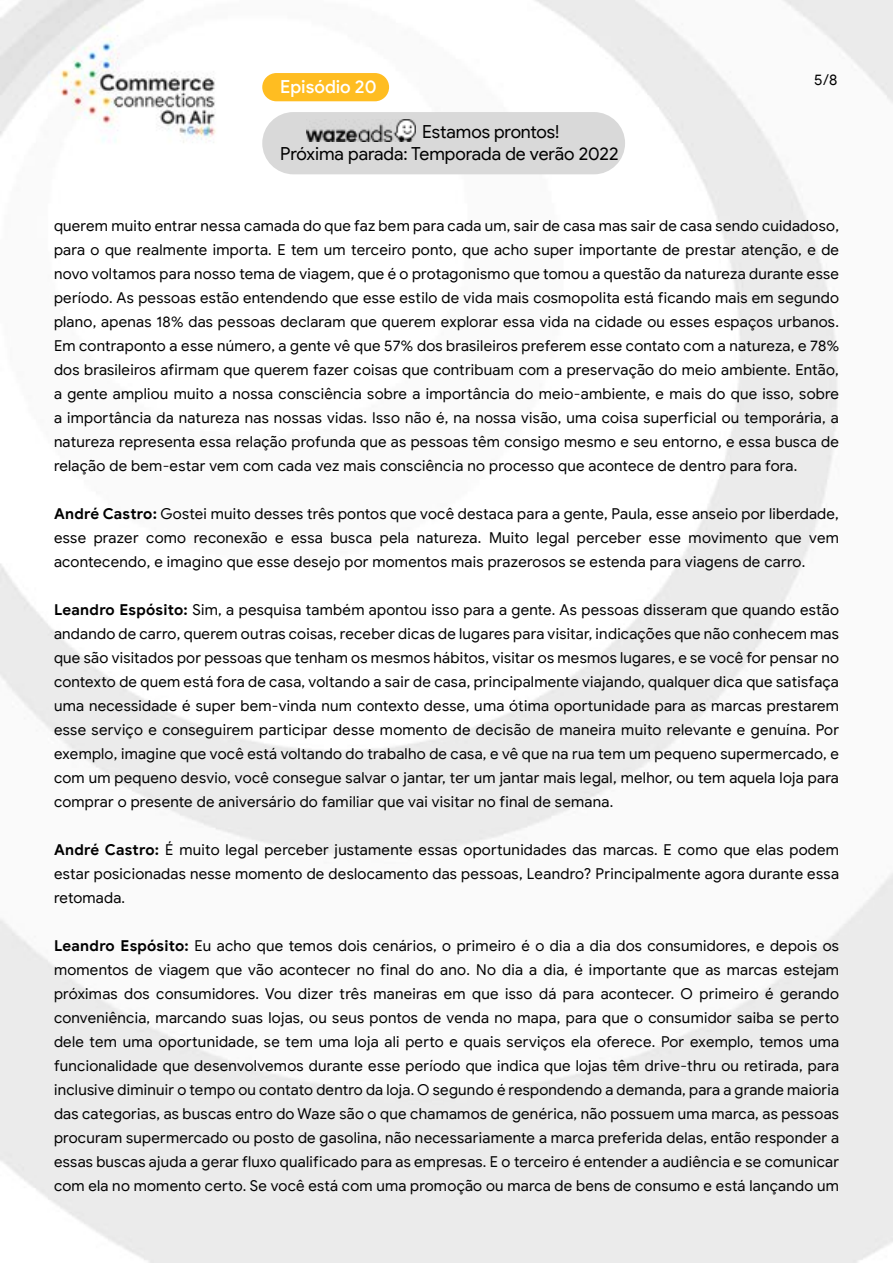
<style>
.page{position:relative;width:893px;height:1263px;background:#fff}
.page>*{position:absolute;margin:0;border:0;box-sizing:border-box;transform-origin:0 0}
.t1{font:18px/21.6px "Google Sans Display";letter-spacing:-.005em;color:#000}
.t2{font:500 18px "Google Sans Display";color:#fff}
.t3{font:15px/24px "Google Sans";letter-spacing:.015em;color:#000;text-align:justify}
.t4{font:15px "Google Sans Display";color:#000}
.s1{font-weight:700}
</style>
<div class="page">
<img style="left:0;top:0;width:893px;height:1263px">
<div style="left:262px;top:73px;width:127px;height:28px;background:#ffbd21;border-radius:14px"></div>
<div style="left:262px;top:112px;width:363px;height:62px;background:#d9d9d9;border-radius:31px"></div>
<img style="left:306px;top:120px;width:109px;height:21px">
<p class="t2" style="left:280px;top:76px;width:98px">Episódio 20</p>
<p class="t1" style="left:280px;top:121px;width:340px;text-indent:142px">Estamos prontos!<br>Próxima parada: Temporada de verão 2022</p>
<p class="t4" style="left:814px;top:70px;width:25px">5/8</p>
<p class="t3" style="left:54px;top:214px;width:787px">querem muito entrar nessa camada do que faz bem para cada um, sair de casa mas sair de casa sendo cuidadoso, para o que realmente importa. E tem um terceiro ponto, que acho super importante de prestar atenção, e de novo voltamos para nosso tema de viagem, que é o protagonismo que tomou a questão da natureza durante esse período. As pessoas estão entendendo que esse estilo de vida mais cosmopolita está ficando mais em segundo plano, apenas 18% das pessoas declaram que querem explorar essa vida na cidade ou esses espaços urbanos.<br>Em contraponto a esse número, a gente vê que 57% dos brasileiros preferem esse contato com a natureza, e 78% dos brasileiros afirmam que querem fazer coisas que contribuam com a preservação do meio ambiente. Então, a gente ampliou muito a nossa consciência sobre a importância do meio-ambiente, e mais do que isso, sobre a importância da natureza nas nossas vidas. Isso não é, na nossa visão, uma coisa superficial ou temporária, a natureza representa essa relação profunda que as pessoas têm consigo mesmo e seu entorno, e essa busca de relação de bem-estar vem com cada vez mais consciência no processo que acontece de dentro para fora.</p>
<p class="t3" style="left:54px;top:502px;width:786px"><span class="s1">André Castro:</span> Gostei muito desses três pontos que você destaca para a gente, Paula, esse anseio por liberdade, esse prazer como reconexão e essa busca pela natureza. Muito legal perceber esse movimento que vem acontecendo, e imagino que esse desejo por momentos mais prazerosos se estenda para viagens de carro.</p>
<p class="t3" style="left:54px;top:598px;width:786px"><span class="s1">Leandro Espósito:</span> Sim, a pesquisa também apontou isso para a gente. As pessoas disseram que quando estão andando de carro, querem outras coisas, receber dicas de lugares para visitar, indicações que não conhecem mas que são visitados por pessoas que tenham os mesmos hábitos, visitar os mesmos lugares, e se você for pensar no contexto de quem está fora de casa, voltando a sair de casa, principalmente viajando, qualquer dica que satisfaça uma necessidade é super bem-vinda num contexto desse, uma ótima oportunidade para as marcas prestarem esse serviço e conseguirem participar desse momento de decisão de maneira muito relevante e genuína. Por exemplo, imagine que você está voltando do trabalho de casa, e vê que na rua tem um pequeno supermercado, e com um pequeno desvio, você consegue salvar o jantar, ter um jantar mais legal, melhor, ou tem aquela loja para comprar o presente de aniversário do familiar que vai visitar no final de semana.</p>
<p class="t3" style="left:54px;top:838px;width:786px"><span class="s1">André Castro:</span> É muito legal perceber justamente essas oportunidades das marcas. E como que elas podem estar posicionadas nesse momento de deslocamento das pessoas, Leandro? Principalmente agora durante essa retomada.</p>
<p class="t3" style="left:54px;top:934px;width:787px"><span class="s1">Leandro Espósito:</span> Eu acho que temos dois cenários, o primeiro é o dia a dia dos consumidores, e depois os momentos de viagem que vão acontecer no final do ano. No dia a dia, é importante que as marcas estejam próximas dos consumidores. Vou dizer três maneiras em que isso dá para acontecer. O primeiro é gerando conveniência, marcando suas lojas, ou seus pontos de venda no mapa, para que o consumidor saiba se perto dele tem uma oportunidade, se tem uma loja ali perto e quais serviços ela oferece. Por exemplo, temos uma funcionalidade que desenvolvemos durante esse período que indica que lojas têm drive-thru ou retirada, para inclusive diminuir o tempo ou contato dentro da loja. O segundo é respondendo a demanda, para a grande maioria das categorias, as buscas entro do Waze são o que chamamos de genérica, não possuem uma marca, as pessoas procuram supermercado ou posto de gasolina, não necessariamente a marca preferida delas, então responder a essas buscas ajuda a gerar fluxo qualificado para as empresas. E o terceiro é entender a audiência e se comunicar com ela no momento certo. Se você está com uma promoção ou marca de bens de consumo e está lançando um</p>
</div>
